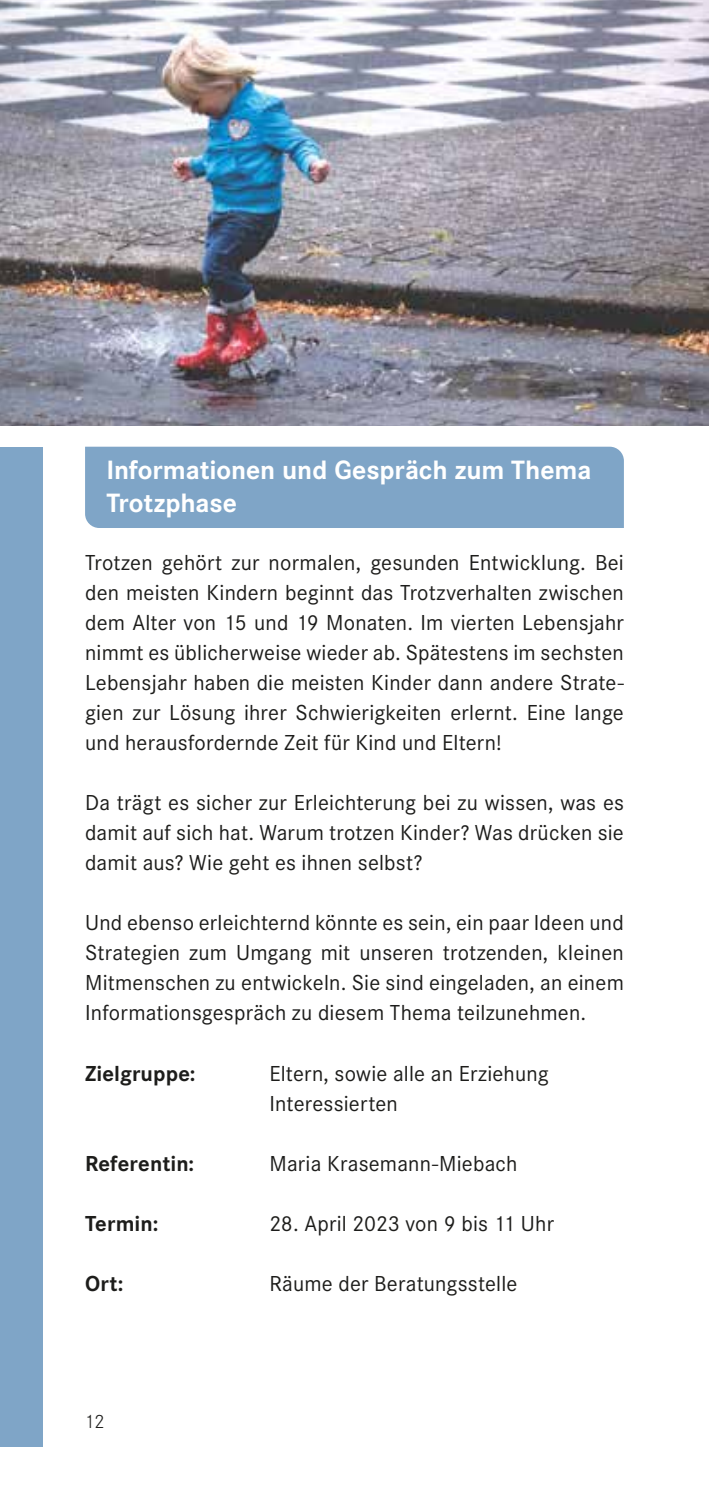
<style>
.page{position:relative;width:709px;height:1489px;background:#fff}
.page>*{position:absolute;margin:0;border:0;box-sizing:border-box;transform-origin:0 0}
.t1{font:700 27.5px/32.5px "Corporate S";letter-spacing:-.005em;color:#fff}
.t2{font:22.5px/30px "Corporate S Pro";letter-spacing:.01em;color:#1d1d1b;text-align:justify}
.t3{font:700 22.5px "Corporate S Pro";letter-spacing:.005em;color:#1d1d1b}
.t4{font:300 20px "Corporate S Pro";color:#1d1d1b}
</style>
<div class="page">
<div style="left:0;top:446px;width:43px;height:1000px;background:#7fa5c7"></div>
<div style="left:85px;top:446px;width:539px;height:82px;background:#7fa5c7"></div>
<img style="left:0;top:0;width:709px;height:425px">
<p class="t1" style="left:106px;top:453px;width:486px">Informationen und Gespräch zum Thema<br>Trotzphase</p>
<p class="t2" style="left:85px;top:546px;width:540px">Trotzen gehört zur normalen, gesunden Entwicklung. Bei den meisten Kindern beginnt das Trotzverhalten zwischen dem Alter von 15 und 19 Monaten. Im vierten Lebensjahr nimmt es üblicherweise wieder ab. Spätestens im sechsten Lebensjahr haben die meisten Kinder dann andere Strate&shy;gien zur Lösung ihrer Schwierigkeiten erlernt. Eine lange und herausfordernde Zeit für Kind und Eltern!</p>
<p class="t2" style="left:85px;top:786px;width:540px">Da trägt es sicher zur Erleichterung bei zu wissen, was es damit auf sich hat. Warum trotzen Kinder? Was drücken sie damit aus? Wie geht es ihnen selbst?</p>
<p class="t2" style="left:85px;top:906px;width:540px">Und ebenso erleichternd könnte es sein, ein paar Ideen und Strategien zum Umgang mit unseren trotzenden, kleinen Mitmenschen zu entwickeln. Sie sind eingeladen, an einem Informationsgespräch zu diesem Thema teilzunehmen.</p>
<p class="t3" style="left:85px;top:1055px;width:112px">Zielgruppe:</p>
<p class="t2" style="left:269px;top:1056px;width:281px">Eltern, sowie alle an Erziehung<br>Interessierten</p>
<p class="t3" style="left:85px;top:1145px;width:111px">Referentin:</p>
<p class="t2" style="left:269px;top:1146px;width:250px">Maria Krasemann-Miebach</p>
<p class="t3" style="left:85px;top:1205px;width:75px">Termin:</p>
<p class="t2" style="left:269px;top:1206px;width:286px">28. April 2023 von 9 bis 11 Uhr</p>
<p class="t3" style="left:85px;top:1265px;width:40px">Ort:</p>
<p class="t2" style="left:269px;top:1266px;width:250px">Räume der Beratungsstelle</p>
<p class="t4" style="left:85px;top:1407px;width:21px">12</p>
</div>
